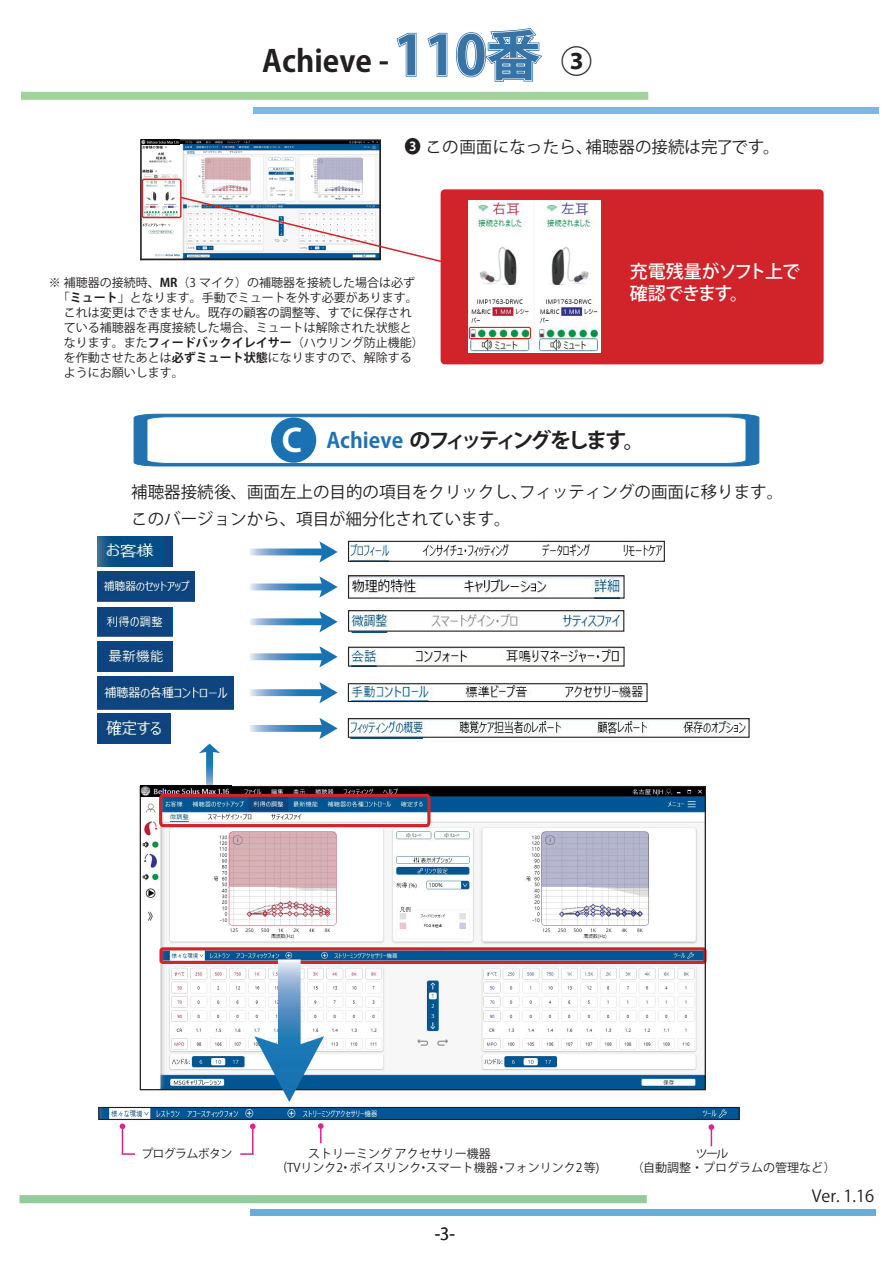
<style>
.page{position:relative;width:893px;height:1263px;background:#fff}
.page>*{position:absolute;margin:0;border:0;box-sizing:border-box;transform-origin:0 0}
.t1{font:700 30px "Koz Go Pr 6 N";color:#231f20}
.t2{font:700 21px "Koz Go Pro";letter-spacing:-.08em;color:#221f21}
.t3{font:500 18px/21.6px "Koz Go Pr 6 N";letter-spacing:-.05em;color:#fff}
.t4{font:16.5px/26.4px "Koz Go Pro";color:#221f21}
.t5{font:16.5px "Koz Go Pr 6 N";color:#231f20}
.t6{font:12px/15px "Koz Go Pr 6 N";color:#231f20}
.t7{font:12px "Koz Go Pr 6 N";letter-spacing:-.055em;color:#231f20}
.s1{font-family:"Koz Go Pro";font-size:54px;color:#2f73a8}
.s2{font-family:"Koz Go Pro";font-size:31.5px;color:#221f21}
.s3{font-family:"Koz Go Pro";font-size:17.85px}
.s4{font-weight:700}
.s5{font-size:31.5px;color:#fff}
.s6{color:#2072b0}
</style>
<div class="page">
<div style="left:21px;top:92px;width:627px;height:8px;background:#a3d39c;border:2px solid #a3d39c"></div>
<div style="left:253px;top:108px;width:625px;height:6px;background:#76bae7"></div>
<div style="left:456px;top:32px;width:30px;height:45px;border:3px solid #3773a5;border-radius:50%"></div>
<div style="left:464px;top:39px;width:14px;height:32px;border:3px solid #3773a5;border-radius:50%"></div>
<svg style="left:396px;top:32px;width:21px;height:45px"></svg>
<svg style="left:427px;top:32px;width:21px;height:45px"></svg>
<div style="left:457px;top:33px;width:28px;height:44px;border:2px solid #fff;border-radius:50%"></div>
<div style="left:465px;top:39px;width:12px;height:31px;border:2px solid #fff;border-radius:50%"></div>
<svg style="left:482px;top:28px;width:61px;height:54px"></svg>
<div style="left:20px;top:1195px;width:627px;height:8px;background:#95cb9c;border:2px solid #95cb9c"></div>
<div style="left:250px;top:1209px;width:626px;height:7px;background:#67afd7"></div>
<img style="left:142px;top:788px;width:562px;height:300px">
<hr style="left:252px;top:1126px;width:2px;height:28px;background:#dc248e">
<svg style="left:250px;top:1123px;width:6px;height:6px"></svg>
<svg style="left:240px;top:1153px;width:13px;height:2px"></svg>
<div style="left:441px;top:189px;width:383px;height:175px;background:#d1232a;border-radius:4px"></div>
<svg style="left:133px;top:413px;width:627px;height:54px"></svg>
<div style="left:271px;top:417px;width:45px;height:46px;background:#1b72b3;border-radius:50%"></div>
<img style="left:100px;top:1109px;width:638px;height:9px">
<svg style="left:318px;top:1123px;width:6px;height:20px"></svg>
<svg style="left:709px;top:1124px;width:5px;height:22px"></svg>
<img style="left:468px;top:201px;width:132px;height:152px">
<svg style="left:140px;top:139px;width:310px;height:126px"></svg>
<svg style="left:120px;top:1123px;width:15px;height:32px"></svg>
<div style="left:159px;top:947px;width:547px;height:17px;border:3px solid #d1232a;border-radius:2px"></div>
<div style="left:98px;top:1107px;width:642px;height:13px;border:1px solid #231f20"></div>
<svg style="left:254px;top:959px;width:70px;height:143px"></svg>
<div style="left:469px;top:327px;width:62px;height:12px;border:1px solid #d1232a;border-radius:2px"></div>
<div style="left:142px;top:179px;width:40px;height:39px;border:2px solid #d1232a;border-radius:2px"></div>
<img style="left:98px;top:607px;width:74px;height:29px">
<img style="left:98px;top:642px;width:74px;height:30px">
<img style="left:98px;top:676px;width:135px;height:33px">
<svg style="left:250px;top:611px;width:88px;height:21px"></svg>
<svg style="left:250px;top:646px;width:88px;height:21px"></svg>
<svg style="left:250px;top:682px;width:88px;height:21px"></svg>
<img style="left:350px;top:612px;width:270px;height:18px">
<div style="left:348px;top:610px;width:276px;height:22px;border:1px solid #231f20"></div>
<img style="left:350px;top:649px;width:269px;height:16px">
<div style="left:348px;top:647px;width:277px;height:20px;border:1px solid #231f20"></div>
<img style="left:98px;top:537px;width:74px;height:29px">
<img style="left:98px;top:572px;width:96px;height:30px">
<svg style="left:250px;top:541px;width:88px;height:21px"></svg>
<svg style="left:250px;top:576px;width:88px;height:21px"></svg>
<img style="left:350px;top:543px;width:313px;height:17px">
<div style="left:348px;top:541px;width:317px;height:21px;border:1px solid #231f20"></div>
<img style="left:350px;top:577px;width:273px;height:20px">
<div style="left:348px;top:575px;width:277px;height:24px;border:1px solid #231f20"></div>
<img style="left:350px;top:685px;width:294px;height:15px">
<div style="left:348px;top:683px;width:300px;height:19px;border:1px solid #231f20"></div>
<img style="left:98px;top:713px;width:73px;height:30px">
<img style="left:456px;top:720px;width:290px;height:16px">
<div style="left:348px;top:718px;width:402px;height:20px;border:1px solid #231f20"></div>
<img style="left:141px;top:786px;width:16px;height:11px">
<svg style="left:157px;top:718px;width:275px;height:111px"></svg>
<img style="left:142px;top:140px;width:38px;height:4px">
<p class="t1" style="left:262px;top:44px;width:332px">Achieve - <span class="s1">110番</span> <span class="s2">③</span></p>
<p class="t5" style="left:405px;top:138px;width:377px"><span class="s3">❸</span> この画面になったら、補聴器の接続は完了です。</p>
<p class="t6" style="left:49px;top:275px;width:376px"><span class="s4">※</span> 補聴器の接続時、<span class="s4">MR</span>（3 マイク）の補聴器を接続した場合は必ず　 「<span class="s4">ミュート</span>」となります。手動でミュートを外す必要があります。　 これは変更はできません。既存の顧客の調整等、すでに保存され　 ている補聴器を再度接続した場合、ミュートは解除された状態と　 なります。また<span class="s4">フィードバックイレイサー</span>（ハウリング防止機能）　 を作動させたあとは<span class="s4">必ずミュート状態</span>になりますので、解除する　 ようにお願いします。</p>
<p class="t3" style="left:630px;top:261px;width:172px">充電残量がソフト上で確認できます。</p>
<p class="t2" style="left:282px;top:426px;width:364px"><span class="s5">C</span> <span class="s6">Achieve</span> のフィッティングをします。</p>
<p class="t4" style="left:519px;top:479px;width:266px">フィッティングの画面に移ります。</p>
<p class="t4" style="left:131px;top:479px;width:398px">補聴器接続後、画面左上の目的の項目をクリックし、このバージョンから、項目が細分化されています。</p>
<p class="t7" style="left:141px;top:1147px;width:93px">プログラムボタン</p>
<p class="t6" style="left:283px;top:1147px;width:209px;line-height:13.8px;text-indent:25px">ストリーミング アクセサリー機器(TVリンク2</p>
<p class="t6" style="left:340px;top:1160px;width:261px">・ボイスリンク・スマート機器・フォンリンク2等)</p>
<p class="t4" style="left:435px;top:1221px;width:22px">-3-</p>
<p class="t6" style="left:632px;top:1147px;width:206px;line-height:13.8px;text-indent:64px">ツール<br>（自動調整・プログラムの管理など）</p>
<p class="t4" style="left:812px;top:1184px;width:64px">Ver. 1.16</p>
</div>
